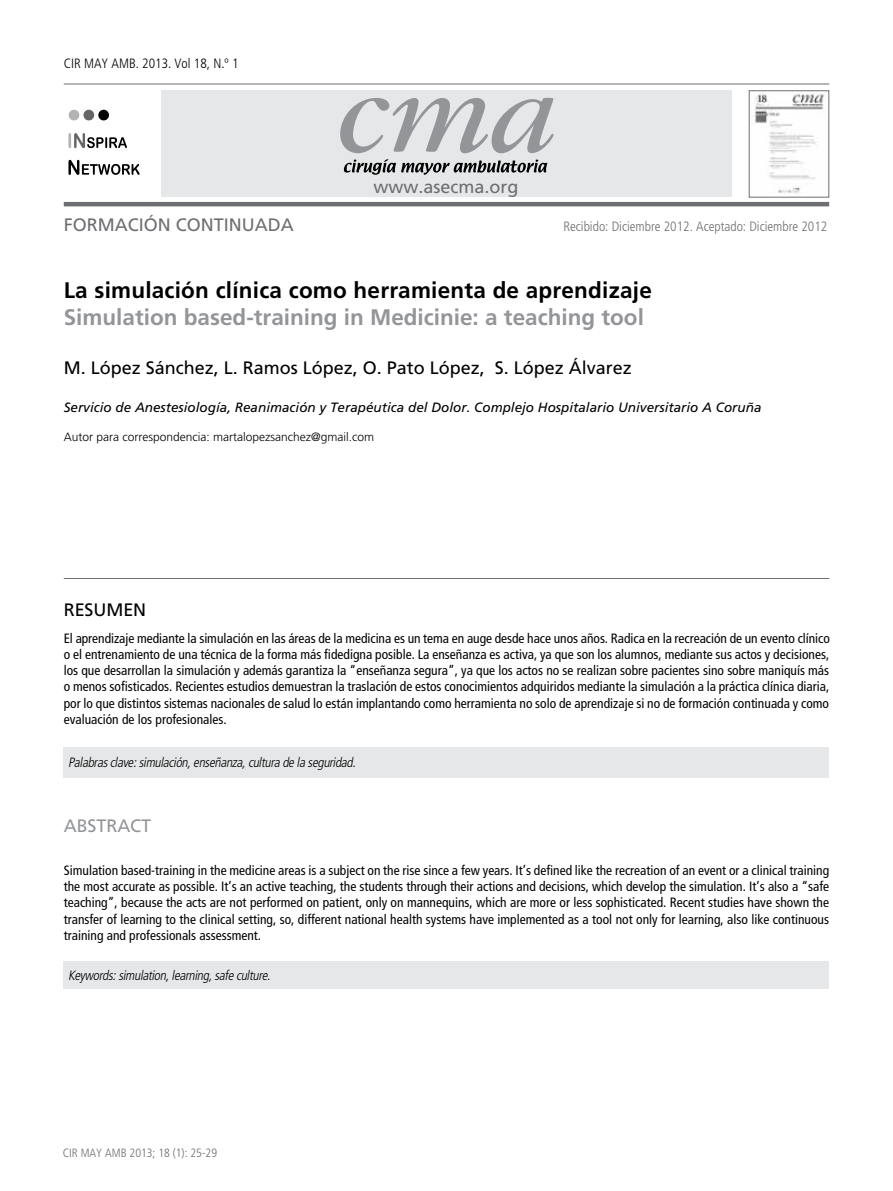
<style>
.page{position:relative;width:893px;height:1191px;background:#fff}
.page>*{position:absolute;margin:0;border:0;box-sizing:border-box;transform-origin:0 0}
.t1{font:700 22.5px "Frutiger";color:#939598}
.t2{font:700 22.5px "Frutiger";letter-spacing:.01em;color:#000}
.t3{font:18px "Frutiger";color:#000}
.t4{font:18px "Frutiger";color:#6d6e71}
.t5{font:18px "Frutiger";color:#939598}
.t6{font:condensed 13.5px/16.2px "Frutiger";color:#000;text-align:justify}
.t7{font:italic 13.5px "Frutiger";color:#000}
.t8{font:italic 300 condensed 13.5px "Frutiger";color:#000}
.t9{font:300 condensed 13.5px "Frutiger";color:#6d6e71}
.t10{font:300 condensed 13.5px "Frutiger";color:#000}
.t11{font:300 12px "Frutiger";color:#000}
.t12{font:300 condensed 12px "Frutiger";color:#6d6e71}
</style>
<div class="page">
<div style="left:161px;top:91px;width:571px;height:106px;background:#e6e7e8"></div>
<hr style="left:64px;top:84px;width:765px;height:1px;background:#6d6e71">
<hr style="left:64px;top:202px;width:765px;height:4px;background:#6d6e71">
<svg style="left:340px;top:98px;width:213px;height:55px"></svg>
<svg style="left:344px;top:159px;width:203px;height:16px"></svg>
<img style="left:754px;top:92px;width:73px;height:101px">
<div style="left:749px;top:90px;width:80px;height:107px;border:1px solid #6d6e71"></div>
<hr style="left:64px;top:578px;width:765px;height:1px;background:#6d6e71">
<svg style="left:68px;top:133px;width:59px;height:15px"></svg>
<svg style="left:68px;top:160px;width:72px;height:15px"></svg>
<div style="left:98px;top:110px;width:11px;height:10px;background:#000;border-radius:50%"></div>
<div style="left:83px;top:110px;width:11px;height:10px;background:#666;border-radius:50%"></div>
<div style="left:69px;top:110px;width:10px;height:10px;background:#b3b3b3;border-radius:50%"></div>
<div style="left:64px;top:747px;width:765px;height:30px;background:#e6e7e8"></div>
<div style="left:64px;top:961px;width:765px;height:27px;background:#e6e7e8"></div>
<p class="t10" style="left:64px;top:56px;width:176px">CIR MAY AMB. 2013. Vol 18, N.º 1</p>
<h2 class="t4" style="left:374px;top:176px;width:147px">www.asecma.org</h2>
<h2 class="t4" style="left:64px;top:214px;width:24px">Form</h2>
<h2 class="t4" style="left:115px;top:214px;width:180px">ación continuada</h2>
<p class="t9" style="left:563px;top:219px;width:265px">Recibido: Diciembre 2012. Aceptado: Diciembre 2012</p>
<h1 class="t2" style="left:64px;top:277px;width:590px">La simulación clínica como herramienta de aprendizaje</h1>
<h1 class="t1" style="left:64px;top:304px;width:582px">Simulation based-training in Medicinie: a teaching tool</h1>
<h2 class="t3" style="left:64px;top:357px;width:570px">M. López Sánchez, L. Ramos López, O. Pato López, S. López Álvarez</h2>
<p class="t7" style="left:64px;top:399px;width:699px">Servicio de Anestesiología, Reanimación y Terapéutica del Dolor. Complejo Hospitalario Universitario A Coruña</p>
<p class="t11" style="left:64px;top:429px;width:312px">Autor para correspondencia: martalopezsanchez@gmail.com</p>
<h2 class="t3" style="left:64px;top:599px;width:84px">RESUMEN</h2>
<p class="t6" style="left:64px;top:630px;width:768px">El aprendizaje mediante la simulación en las áreas de la medicina es un tema en auge desde hace unos años. Radica en la recreación de un evento clínico o el entrenamiento de una técnica de la forma más fidedigna posible. La enseñanza es activa, ya que son los alumnos, mediante sus actos y decisiones, los que desarrollan la simulación y además garantiza la “enseñanza segura”, ya que los actos no se realizan sobre pacientes sino sobre maniquís más o menos sofisticados. Recientes estudios demuestran la traslación de estos conocimientos adquiridos mediante la simulación a la práctica clínica diaria, por lo que distintos sistemas nacionales de salud lo están implantando como herramienta no solo de aprendizaje si no de formación continuada y como evaluación de los profesionales.</p>
<p class="t8" style="left:68px;top:755px;width:292px">Palabrasclave:simulación,enseñanza,culturadelaseguridad.</p>
<h2 class="t5" style="left:64px;top:815px;width:66px">ABSTRACT</h2>
<p class="t6" style="left:64px;top:862px;width:767px">Simulation based-training in the medicine areas is a subject on the rise since a few years. It’s defined like the recreation of an event or a clinical training the most accurate as possible. It’s an active teaching, the students through their actions and decisions, which develop the simulation. It’s also a “safe teaching”, because the acts are not performed on patient, only on mannequins, which are more or less sophisticated. Recent studies have shown the transfer of learning to the clinical setting, so, different national health systems have implemented as a tool not only for learning, also like continuous training and professionals assessment.</p>
<p class="t8" style="left:68px;top:967px;width:207px">Keywords:simulation,learning,safeculture.</p>
<p class="t12" style="left:63px;top:1146px;width:156px">CIR MAY AMB 2013; 18 (1): 25-29</p>
</div>
